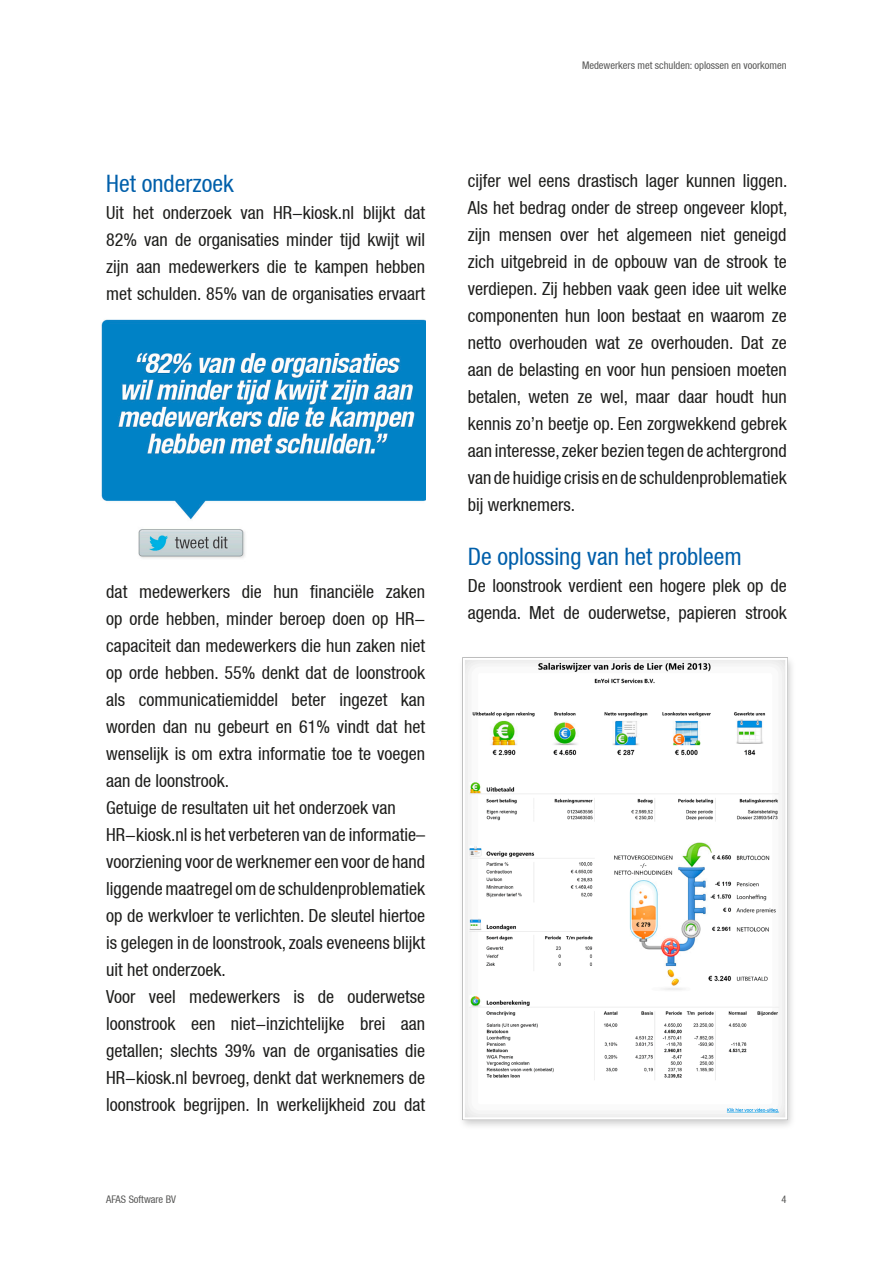
<style>
.page{position:relative;width:893px;height:1263px;background:#fff}
.page>*{position:absolute;margin:0;border:0;box-sizing:border-box;transform-origin:0 0}
.t1{font:condensed 24px "Helvetica Neue LT";color:#005faa}
.t2{font:condensed 18px/27px "Helvetica Neue LT";color:#1d1d1b;text-align:justify}
.t3{font:condensed 10.5px "Helvetica Neue LT";color:#575756}
</style>
<div class="page">
<img style="left:462px;top:657px;width:330px;height:469px">
<img style="left:101px;top:319px;width:324px;height:239px">
<h1 class="t1" style="left:106px;top:170px;width:129px">Het onderzoek</h1>
<p class="t2" style="left:106px;top:199px;width:320px">Uit het onderzoek van HR-kiosk.nl blijkt dat 82% van de organisaties minder tijd kwijt wil zijn aan medewerkers die te kampen hebben met schulden. 85% van de organisaties ervaart</p>
<p class="t2" style="left:106px;top:577px;width:320px;text-align:left">dat medewerkers die hun financiële zaken op orde hebben, minder beroep doen op HR&shy;capaciteit dan medewerkers die hun zaken niet op orde hebben. 55% denkt dat de loonstrook als communicatiemiddel beter ingezet kan worden dan nu gebeurt en 61% vindt dat het wenselijk is om extra informatie toe te voegen aan de loonstrook.<br>Getuige de resultaten uit het onderzoek van HR-kiosk.nl is het verbeteren van de informatie– voorziening voor de werknemer een voor de hand liggende maatregel om de schuldenproblematiek op de werkvloer te verlichten. De sleutel hiertoe is gelegen in de loonstrook, zoals eveneens blijkt uit het onderzoek.<br>Voor veel medewerkers is de ouderwetse loonstrook een niet-inzichtelijke brei aan getallen; slechts 39% van de organisaties die HR-kiosk.nl bevroeg, denkt dat werknemers de loonstrook begrijpen. In werkelijkheid zou dat</p>
<p class="t3" style="left:582px;top:60px;width:206px">Medewerkers met schulden: oplossen en voorkomen</p>
<p class="t2" style="left:468px;top:167px;width:321px">cijfer wel eens drastisch lager kunnen liggen.<br>Als het bedrag onder de streep ongeveer klopt, zijn mensen over het algemeen niet geneigd zich uitgebreid in de opbouw van de strook te verdiepen. Zij hebben vaak geen idee uit welke componenten hun loon bestaat en waarom ze netto overhouden wat ze overhouden. Dat ze aan de belasting en voor hun pensioen moeten betalen, weten ze wel, maar daar houdt hun kennis zo’n beetje op. Een zorgwekkend gebrek aan interesse, zeker bezien tegen de achtergrond van de huidige crisis en de schuldenproblematiek bij werknemers.</p>
<h1 class="t1" style="left:468px;top:542px;width:276px">De oplossing van het probleem</h1>
<p class="t2" style="left:468px;top:572px;width:320px">De loonstrook verdient een hogere plek op de agenda. Met de ouderwetse, papieren strook</p>
<p class="t3" style="left:106px;top:1193px;width:71px">AFAS Software BV</p>
<p class="t3" style="left:782px;top:1193px;width:7px">4</p>
</div>
